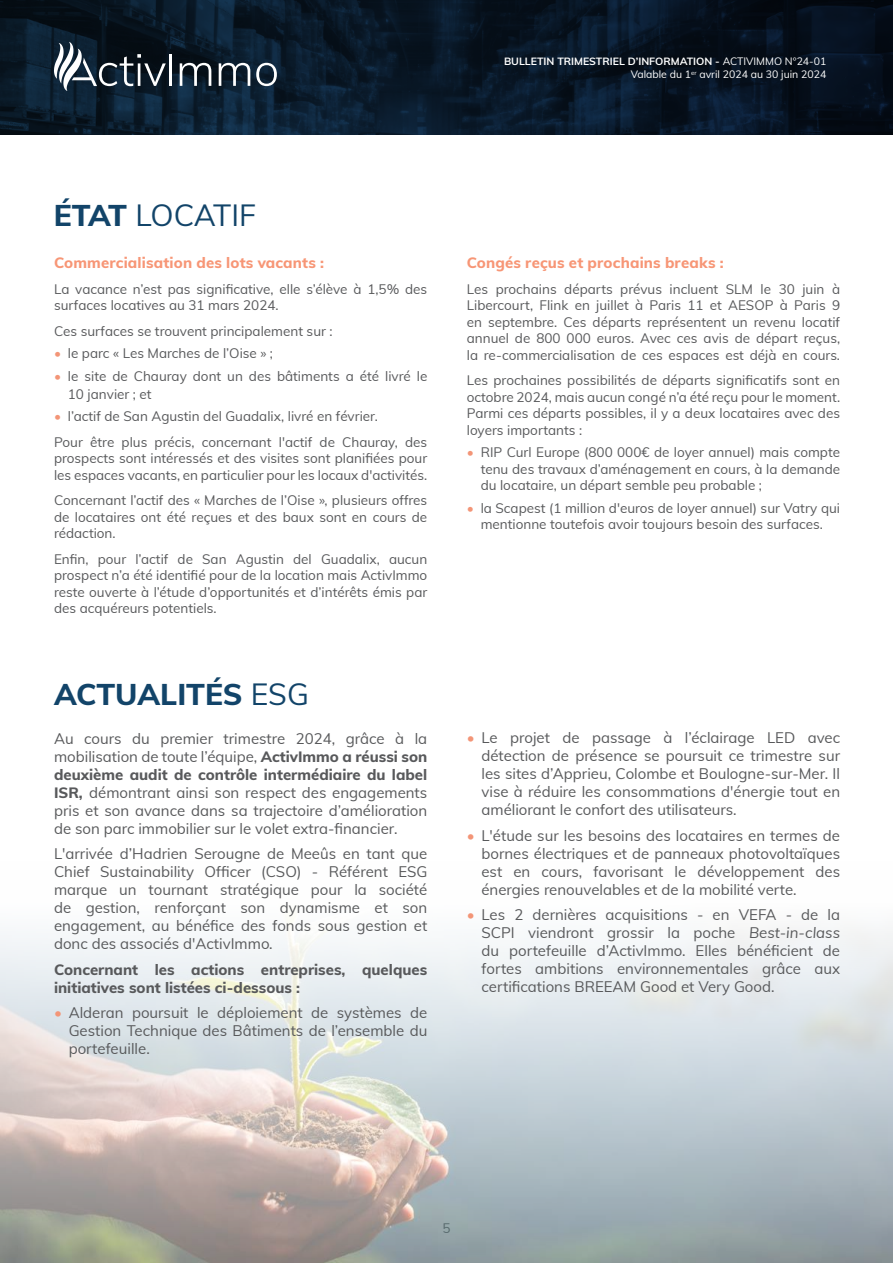
<style>
.page{position:relative;width:893px;height:1263px;background:#fff}
.page>*{position:absolute;margin:0;border:0;box-sizing:border-box;transform-origin:0 0}
.t1{font:800 30px "Muli";color:#124469}
.t2{font:30px "Muli";letter-spacing:-.01em;color:#124469}
.t3{font:15px/18px "Muli";color:#58595b;text-align:justify}
.t4{font:800 15px/18px "Muli";color:#58595b}
.t5{font:800 15px "Muli";letter-spacing:.01em;color:#f79676}
.t6{font:13.5px/16.5px "Muli";color:#58595b;text-align:justify}
.t7{font:10.5px/13.5px "Muli";color:#fff;text-align:right}
.s1{font-weight:700}
.s2{font-weight:800}
.s3{color:#f39577}
.s4{font-weight:400}
.s5{font-style:italic}
</style>
<div class="page">
<img style="left:0;top:921px;width:893px;height:342px">
<svg style="left:0;top:0;width:893px;height:134px;background:#091727"></svg>
<hr style="left:169px;top:55px;width:3px;height:31px;background:#fff">
<svg style="left:180px;top:63px;width:31px;height:23px"></svg>
<svg style="left:219px;top:63px;width:31px;height:23px"></svg>
<svg style="left:256px;top:63px;width:21px;height:23px"></svg>
<svg style="left:54px;top:42px;width:112px;height:49px;background:#3a4650"></svg>
<p class="t7" style="left:504px;top:54px;width:324px"><span class="s1">BULLETIN TRIMESTRIEL D’INFORMATION -</span> ACTIVIMMO N°24-01<br>Valable du 1<sup>er</sup> avril 2024 au 30 juin 2024</p>
<h1 class="t2" style="left:54px;top:194px;width:204px"><span class="s2">ÉTAT</span> LOCATIF</h1>
<p class="t5" style="left:54px;top:252px;width:272px">Commercialisation des lots vacants :</p>
<p class="t6" style="left:54px;top:280px;width:375px">La vacance n’est pas significative, elle s’élève à 1,5% des surfaces locatives au 31 mars 2024.</p>
<p class="t6" style="left:54px;top:322px;width:280px">Ces surfaces se trouvent principalement sur :</p>
<p class="t6" style="left:54px;top:345px;width:221px"><span class="s3">•</span> le parc « Les Marches de l’Oise » ;</p>
<p class="t6" style="left:68px;top:366px;width:361px;line-height:18px;text-indent:-14px"><span class="s3">•</span> le site de Chauray dont un des bâtiments a été livré le<br>10 janvier ; et</p>
<p class="t6" style="left:54px;top:403px;width:375px;line-height:25.5px"><span class="s3">•</span> l’actif de San Agustin del Guadalix, livré en février.<br>Pour être plus précis, concernant l'actif de Chauray, des</p>
<p class="t6" style="left:54px;top:450px;width:375px">prospects sont intéressés et des visites sont planifiées pour les espaces vacants, en particulier pour les locaux d'activités.</p>
<p class="t6" style="left:54px;top:492px;width:375px">Concernant l’actif des « Marches de l’Oise », plusieurs offres de locataires ont été reçues et des baux sont en cours de rédaction.</p>
<p class="t6" style="left:54px;top:550px;width:375px">Enfin, pour l’actif de San Agustin del Guadalix, aucun prospect n’a été identifié pour de la location mais ActivImmo reste ouverte à l’étude d’opportunités et d’intérêts émis par des acquéreurs potentiels.</p>
<h1 class="t1" style="left:54px;top:672px;width:256px">ACTUALITÉS <span class="s4">ESG</span></h1>
<p class="t3" style="left:54px;top:729px;width:375px">Au cours du premier trimestre 2024, grâce à la mobilisation de toute l’équipe, <span class="s2">ActivImmo a réussi son deuxième audit de contrôle intermédiaire du label ISR,</span> démontrant ainsi son respect des engagements pris et son avance dans sa trajectoire d’amélioration de son parc immobilier sur le volet extra-financier.</p>
<p class="t3" style="left:54px;top:844px;width:375px">L'arrivée d’Hadrien Serougne de Meeûs en tant que Chief Sustainability Officer (CSO) - Référent ESG marque un tournant stratégique pour la société de gestion, renforçant son dynamisme et son engagement, au bénéfice des fonds sous gestion et donc des associés d'ActivImmo.</p>
<p class="t4" style="left:54px;top:960px;width:375px">Concernant les actions entreprises, quelques initiatives sont listées ci-dessous :</p>
<p class="t3" style="left:69px;top:1003px;width:360px;text-indent:-15px"><span class="s3">•</span> Alderan poursuit le déploiement de systèmes de Gestion Technique des Bâtiments de l’ensemble du portefeuille.</p>
<p class="t5" style="left:467px;top:252px;width:258px">Congés reçus et prochains breaks :</p>
<p class="t6" style="left:467px;top:280px;width:375px">Les prochains départs prévus incluent SLM le 30 juin à Libercourt, Flink en juillet à Paris 11 et AESOP à Paris 9 en septembre. Ces départs représentent un revenu locatif annuel de 800 000 euros. Avec ces avis de départ reçus, la re-commercialisation de ces espaces est déjà en cours.</p>
<p class="t6" style="left:467px;top:372px;width:375px">Les prochaines possibilités de départs significatifs sont en octobre 2024, mais aucun congé n’a été reçu pour le moment.<br>Parmi ces départs possibles, il y a deux locataires avec des loyers importants :</p>
<p class="t6" style="left:481px;top:444px;width:361px;text-indent:-14px"><span class="s3">•</span> RIP Curl Europe (800 000€ de loyer annuel) mais compte tenu des travaux d’aménagement en cours, à la demande du locataire, un départ semble peu probable ;</p>
<p class="t6" style="left:467px;top:499px;width:375px;text-align:center"><span class="s3">•</span> la Scapest (1 million d'euros de loyer annuel) sur Vatry qui mentionne toutefois avoir toujours besoin des surfaces.</p>
<p class="t3" style="left:481px;top:728px;width:360px;text-indent:-15px"><span class="s3">•</span> Le projet de passage à l’éclairage LED avec détection de présence se poursuit ce trimestre sur les sites d’Apprieu, Colombe et Boulogne-sur-Mer. Il vise à réduire les consommations d'énergie tout en améliorant le confort des utilisateurs.</p>
<p class="t3" style="left:481px;top:825px;width:360px;text-indent:-15px"><span class="s3">•</span> L'étude sur les besoins des locataires en termes de bornes électriques et de panneaux photovoltaïques est en cours, favorisant le développement des énergies renouvelables et de la mobilité verte.</p>
<p class="t3" style="left:481px;top:905px;width:360px;text-indent:-15px"><span class="s3">•</span> Les 2 dernières acquisitions - en VEFA - de la SCPI viendront grossir la poche <span class="s5">Best-in-class </span>du portefeuille d’ActivImmo. Elles bénéficient de fortes ambitions environnementales grâce aux certifications BREEAM Good et Very Good.</p>
<p class="t6" style="left:442px;top:1219px;width:10px">5</p>
</div>
